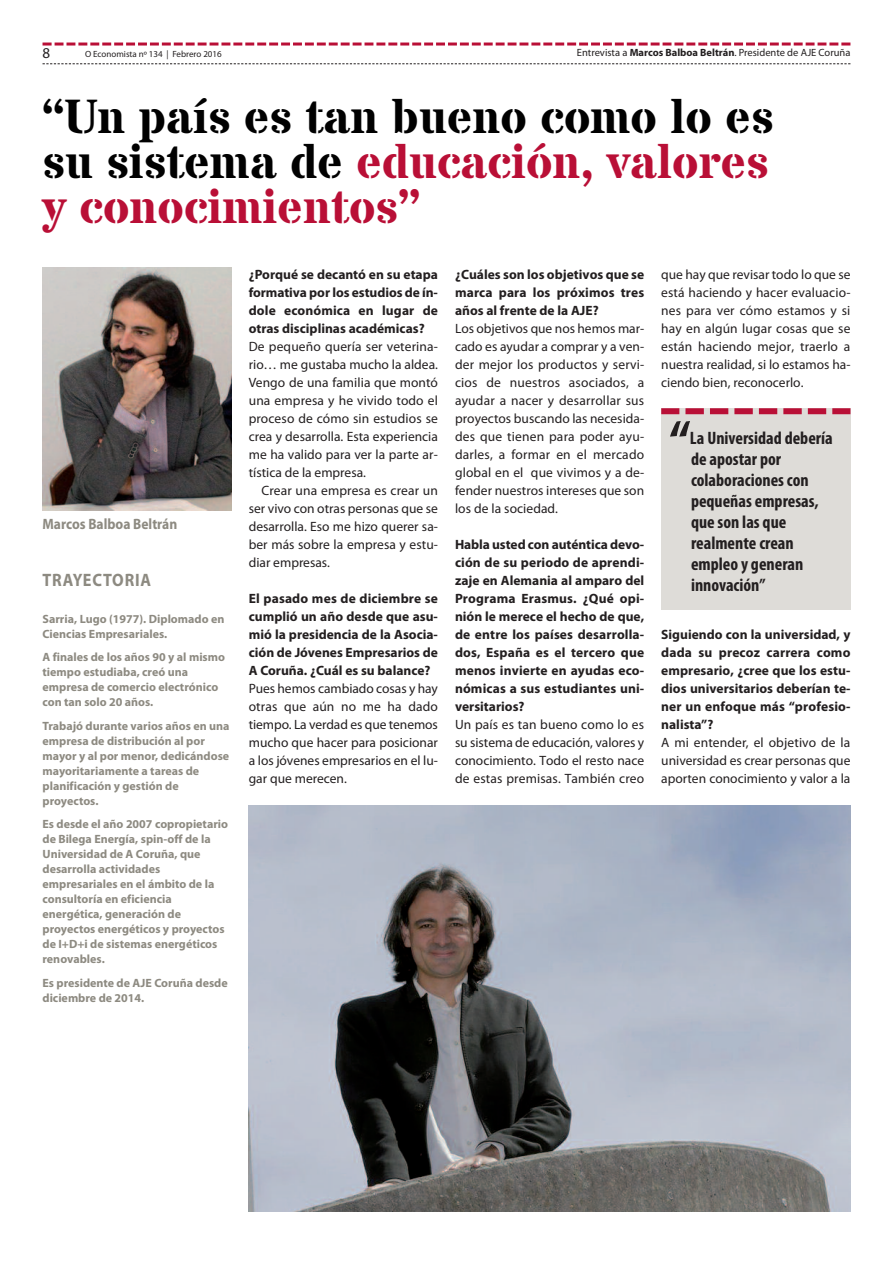
<style>
.page{position:relative;width:893px;height:1263px;background:#fff}
.page>*{position:absolute;margin:0;border:0;box-sizing:border-box;transform-origin:0 0}
.t1{font:700 condensed 60px "Myriad Pro";color:#231f20}
.t2{font:700 48px/45px "Stardos Stencil";color:#010101;text-align:justify}
.t3{font:700 condensed 18px/21px "Myriad Pro";color:#231f20}
.t4{font:700 18px "Myriad Pro";letter-spacing:.05em;color:#8d8a81;scale:.9 1}
.t5{font:700 15px "Myriad Pro";color:#8d8a81;scale:.9 1}
.t6{font:15px "Myriad Pro";color:#231f20}
.t7{font:13.5px/18px "Myriad Pro";color:#231f20;text-align:justify}
.t8{font:700 13.5px/18px "Myriad Pro";color:#231f20;text-align:justify}
.t9{font:700 12px/15px "Myriad Pro";color:#8d8a81}
.t10{font:10.5px "Myriad Pro";color:#231f20}
.t11{font:9px "Myriad Pro";color:#231f20}
.s1{font-weight:700}
.s2{color:#b90f36}
</style>
<div class="page">
<svg style="left:43px;top:43px;width:807px;height:3px"></svg>
<svg style="left:43px;top:63px;width:807px;height:1px"></svg>
<img style="left:43px;top:268px;width:189px;height:242px">
<div style="left:661px;top:408px;width:189px;height:202px;background:#dedcd8"></div>
<svg style="left:679px;top:408px;width:148px;height:6px"></svg>
<div style="left:661px;top:408px;width:18px;height:6px;background:#b90f36"></div>
<div style="left:832px;top:408px;width:18px;height:6px;background:#b90f36"></div>
<img style="left:249px;top:805px;width:601px;height:407px">
<p class="t6" style="left:43px;top:48px;width:9px">8</p>
<p class="t11" style="left:85px;top:51px;width:138px">O Economista nº 134 | Febrero 2016</p>
<p class="t10" style="left:577px;top:48px;width:275px">Entrevista a <span class="s1">Marcos Balboa Beltrán</span>. Presidente de AJE Coruña</p>
<h2 class="t2" style="left:43px;top:97px;width:733px">“Un país es tan bueno como lo es su sistema de <span class="s2">educación, valores y conocimientos”</span></h2>
<p class="t5" style="left:43px;top:518px;width:151px">Marcos Balboa Beltrán</p>
<h3 class="t4" style="left:43px;top:573px;width:122px">TRAYECTORIA</h3>
<p class="t9" style="left:43px;top:612px;width:183px">Sarria, Lugo (1977). diplomado en<br>Ciencias Empresariales.</p>
<p class="t9" style="left:43px;top:651px;width:184px">A finales de los años 90 y al mismo tiempo estudiaba, creó una empresa de comercio electrónico con tan solo 20 años.</p>
<p class="t9" style="left:43px;top:719px;width:189px">Trabajó durante varios años en una empresa de distribución al por mayor y al por menor, dedicándose mayoritariamente a tareas de planificación y gestión de proyectos.</p>
<p class="t9" style="left:43px;top:818px;width:187px">Es desde el año 2007 copropietario de Bilega Energía, spin-off de la<br>Universidad de A Coruña, que desarrolla actividades empresariales en el ámbito de la consultoría en eficiencia energética, generación de proyectos energéticos y proyectos de I+d+i de sistemas energéticos renovables.</p>
<p class="t9" style="left:43px;top:976px;width:187px">Es presidente de AJE Coruña desde diciembre de 2014.</p>
<p class="t8" style="left:249px;top:266px;width:191px">¿Porqué se decantó en su etapa formativa por los estudios de ín&shy;dole económica en lugar de otras disciplinas académicas?</p>
<p class="t7" style="left:249px;top:338px;width:191px">De pequeño quería ser veterina&shy;rio… me gustaba mucho la aldea.<br>Vengo de una familia que montó una empresa y he vivido todo el proceso de cómo sin estudios se crea y desarrolla. Esta experiencia me ha valido para ver la parte ar&shy;tística de la empresa.</p>
<p class="t7" style="left:249px;top:482px;width:191px;text-indent:13px">Crear una empresa es crear un ser vivo con otras personas que se desarrolla. Eso me hizo querer sa&shy;ber más sobre la empresa y estu&shy;diar empresas.</p>
<p class="t8" style="left:249px;top:590px;width:191px">El pasado mes de diciembre se cumplió un año desde que asu&shy;mió la presidencia de la Asocia&shy;ción de Jóvenes Empresarios de A Coruña. ¿Cuál es su balance?</p>
<p class="t7" style="left:249px;top:680px;width:191px">Pues hemos cambiado cosas y hay otras que aún no me ha dado tiempo. La verdad es que tenemos mucho que hacer para posicionar a los jóvenes empresarios en el lu&shy;gar que merecen.</p>
<p class="t8" style="left:455px;top:266px;width:191px">¿Cuáles son los objetivos que se marca para los próximos tres años al frente de la AJE?</p>
<p class="t7" style="left:455px;top:320px;width:191px">Los objetivos que nos hemos mar&shy;cado es ayudar a comprar y a ven&shy;der mejor los productos y servi&shy;cios de nuestros asociados, a ayudar a nacer y desarrollar sus proyectos buscando las necesida&shy;des que tienen para poder ayu&shy;darles, a formar en el mercado global en el que vivimos y a de&shy;fender nuestros intereses que son los de la sociedad.</p>
<p class="t8" style="left:455px;top:536px;width:191px">Habla usted con auténtica devo&shy;ción de su periodo de aprendi&shy;zaje en Alemania al amparo del Programa Erasmus. ¿Qué opi&shy;nión le merece el hecho de que, de entre los países desarrolla&shy;dos, España es el tercero que menos invierte en ayudas eco&shy;nómicas a sus estudiantes uni&shy;versitarios?</p>
<p class="t7" style="left:455px;top:716px;width:191px">Un país es tan bueno como lo es su sistema de educación, valores y conocimiento. Todo el resto nace de estas premisas. También creo</p>
<p class="t7" style="left:661px;top:266px;width:191px">que hay que revisar todo lo que se está haciendo y hacer evaluacio&shy;nes para ver cómo estamos y si hay en algún lugar cosas que se están haciendo mejor, traerlo a nuestra realidad, si lo estamos ha&shy;ciendo bien, reconocerlo.</p>
<h1 class="t1" style="left:670px;top:421px;width:22px">“</h1>
<h3 class="t3" style="left:690px;top:429px;width:144px">La Universidad debería de apostar por colaboraciones con pequeñas empresas, que son las que realmente crean empleo y generan innovación”</h3>
<p class="t8" style="left:661px;top:626px;width:191px">Siguiendo con la universidad, y dada su precoz carrera como empresario, ¿cree que los estu&shy;dios universitarios deberían te&shy;ner un enfoque más “profesio&shy;nalista”?</p>
<p class="t7" style="left:661px;top:734px;width:191px">A mi entender, el objetivo de la universidad es crear personas que aporten conocimiento y valor a la</p>
</div>
